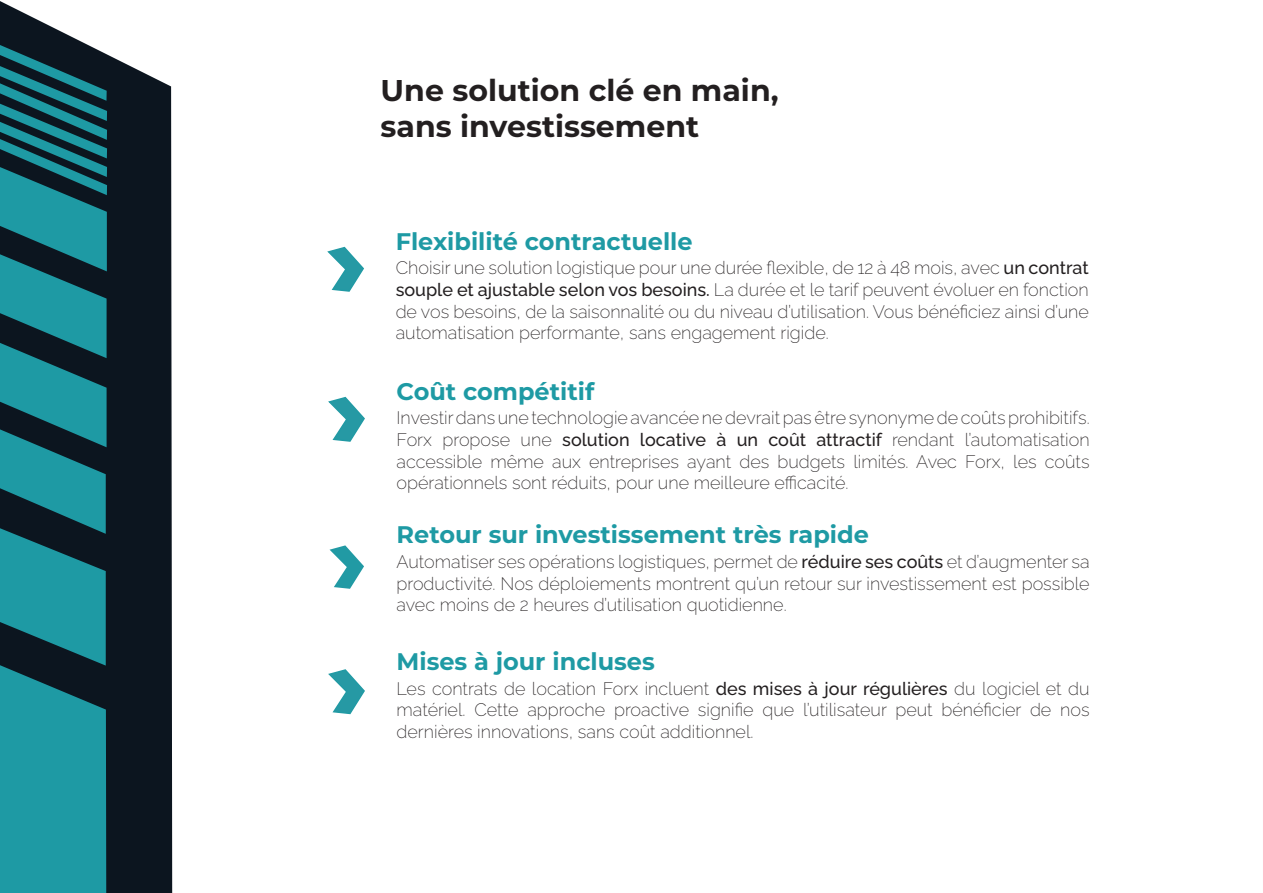
<style>
.page{position:relative;width:1263px;height:893px;background:#fff}
.page>*{position:absolute;margin:0;border:0;box-sizing:border-box;transform-origin:0 0}
.t1{font:700 30px/36px "Montserrat";color:#231f20}
.t2{font:700 24px "Montserrat";color:#1e9aa4}
.t3{font:300 18px/21.6px "Raleway v 4020 Extra";color:#231f20;text-align:justify}
.s1{font-family:"Raleway v 4020 Medium";font-weight:400}
</style>
<div class="page">
<svg style="left:0;top:1px;width:172px;height:892px;background:#272f38"></svg>
<svg style="left:0;top:37px;width:107px;height:856px;background:#19717b"></svg>
<svg style="left:328px;top:396px;width:37px;height:46px"></svg>
<svg style="left:327px;top:246px;width:37px;height:46px"></svg>
<svg style="left:330px;top:545px;width:34px;height:44px"></svg>
<svg style="left:328px;top:669px;width:37px;height:46px"></svg>
<p class="t1" style="left:381px;top:71px;width:399px">Une solution clé en main, sans investissement</p>
<p class="t2" style="left:396px;top:224px;width:298px">Flexibilité contractuelle</p>
<p class="t3" style="left:396px;top:255px;width:695px">Choisir une solution logistique pour une durée flexible, de 12 à 48 mois, avec <span class="s1">un contrat souple et ajustable selon vos besoins.</span> La durée et le tarif peuvent évoluer en fonction de vos besoins, de la saisonnalité ou du niveau d’utilisation. Vous bénéficiez ainsi d’une automatisation performante, sans engagement rigide.</p>
<p class="t2" style="left:396px;top:374px;width:199px">Coût compétitif</p>
<p class="t3" style="left:396px;top:405px;width:695px">Investir dans une technologie avancée ne devrait pas être synonyme de coûts prohibitifs.<br>Forx propose une <span class="s1">solution locative à un coût attractif</span> rendant l’automatisation accessible même aux entreprises ayant des budgets limités. Avec Forx, les coûts opérationnels sont réduits, pour une meilleure efficacité.</p>
<p class="t2" style="left:396px;top:518px;width:474px">Retour sur investissement très rapide</p>
<p class="t3" style="left:396px;top:549px;width:695px">Automatiser ses opérations logistiques, permet de <span class="s1">réduire ses coûts</span> et d’augmenter sa productivité. Nos déploiements montrent qu’un retour sur investissement est possible avec moins de 2 heures d’utilisation quotidienne.</p>
<p class="t2" style="left:396px;top:644px;width:260px">Mises à jour incluses</p>
<p class="t3" style="left:396px;top:676px;width:695px">Les contrats de location Forx incluent <span class="s1">des mises à jour régulières</span> du logiciel et du matériel. Cette approche proactive signifie que l’utilisateur peut bénéficier de nos dernières innovations, sans coût additionnel.</p>
</div>
